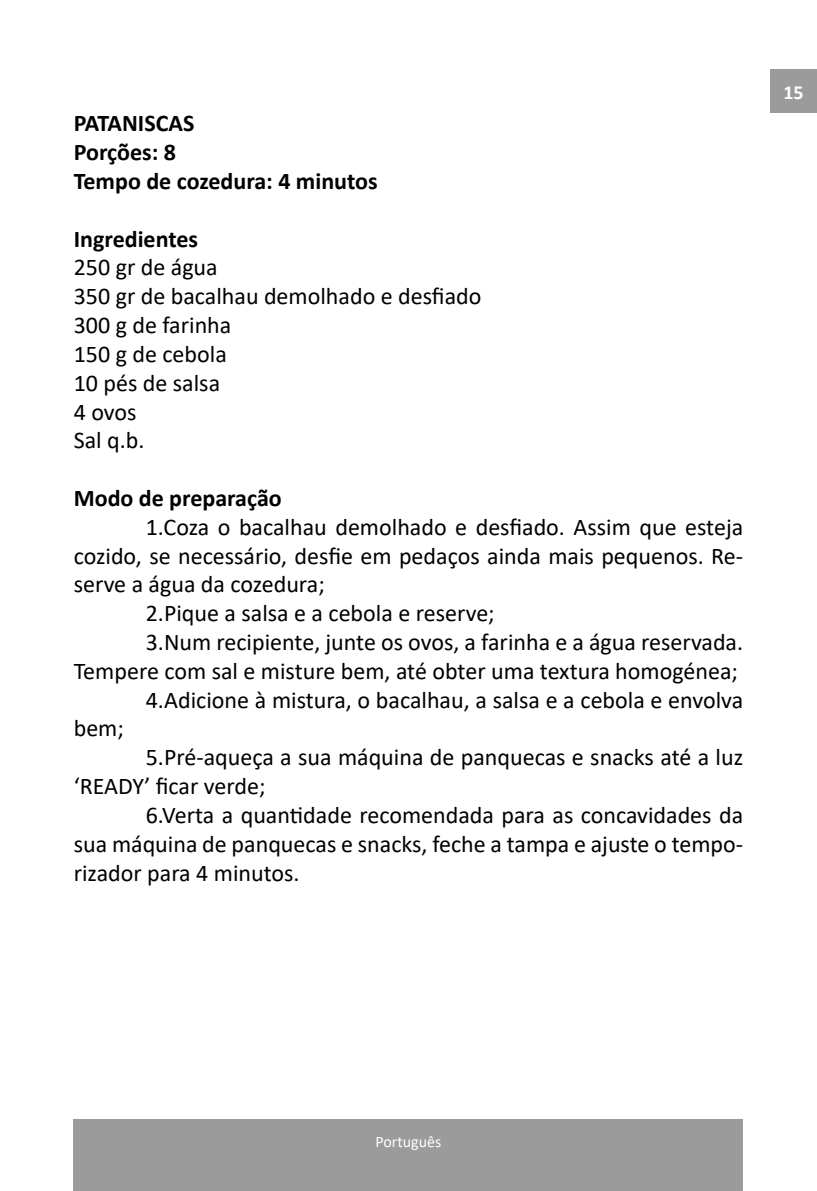
<style>
.page{position:relative;width:817px;height:1191px;background:#fff}
.page>*{position:absolute;margin:0;border:0;box-sizing:border-box;transform-origin:0 0}
.t1{font:24px/28.8px "Calibri";color:#000}
.t2{font:700 24px/28.8px "Calibri";color:#000}
.t3{font:700 20px "Calibri";color:#fff}
.t4{font:16px "Calibri";color:#fff}
</style>
<div class="page">
<div style="left:74px;top:1118px;width:669px;height:73px;background:#9b9b9b"></div>
<div style="left:770px;top:69px;width:46px;height:44px;background:#9b9b9b"></div>
<p class="t2" style="left:74px;top:109px;width:305px">PATANISCAS<br>Porções: 8<br>Tempo de cozedura: 4 minutos</p>
<p class="t2" style="left:74px;top:224px;width:126px">Ingredientes</p>
<p class="t1" style="left:74px;top:252px;width:409px">250 gr de água<br>350 gr de bacalhau demolhado e desfiado<br>300 g de farinha<br>150 g de cebola<br>10 pés de salsa<br>4 ovos<br>Sal q.b.</p>
<p class="t2" style="left:74px;top:483px;width:209px">Modo de preparação</p>
<p class="t1" style="left:146px;top:512px;width:598px">1.Coza o bacalhau demolhado e desfiado. Assim que esteja</p>
<p class="t1" style="left:74px;top:540px;width:670px">cozido, se necessário, desfie em pedaços ainda mais pequenos. Re-</p>
<p class="t1" style="left:74px;top:569px;width:252px">serve a água da cozedura;</p>
<p class="t1" style="left:146px;top:598px;width:350px">2.Pique a salsa e a cebola e reserve;</p>
<p class="t1" style="left:146px;top:627px;width:598px">3.Num recipiente, junte os ovos, a farinha e a água reservada.</p>
<p class="t1" style="left:74px;top:656px;width:665px">Tempere com sal e misture bem, até obter uma textura homogénea;</p>
<p class="t1" style="left:146px;top:684px;width:598px">4.Adicione à mistura, o bacalhau, a salsa e a cebola e envolva</p>
<p class="t1" style="left:74px;top:713px;width:52px">bem;</p>
<p class="t1" style="left:146px;top:742px;width:598px">5.Pré-aqueça a sua máquina de panquecas e snacks até a luz</p>
<p class="t1" style="left:74px;top:771px;width:193px">‘READY’ ficar verde;</p>
<p class="t1" style="left:146px;top:800px;width:598px">6.Verta a quantidade recomendada para as concavidades da</p>
<p class="t1" style="left:74px;top:828px;width:670px">sua máquina de panquecas e snacks, feche a tampa e ajuste o tempo-</p>
<p class="t1" style="left:74px;top:857px;width:227px">rizador para 4 minutos.</p>
<p class="t3" style="left:783px;top:78px;width:22px">15</p>
<p class="t4" style="left:375px;top:1130px;width:67px">Português</p>
</div>
